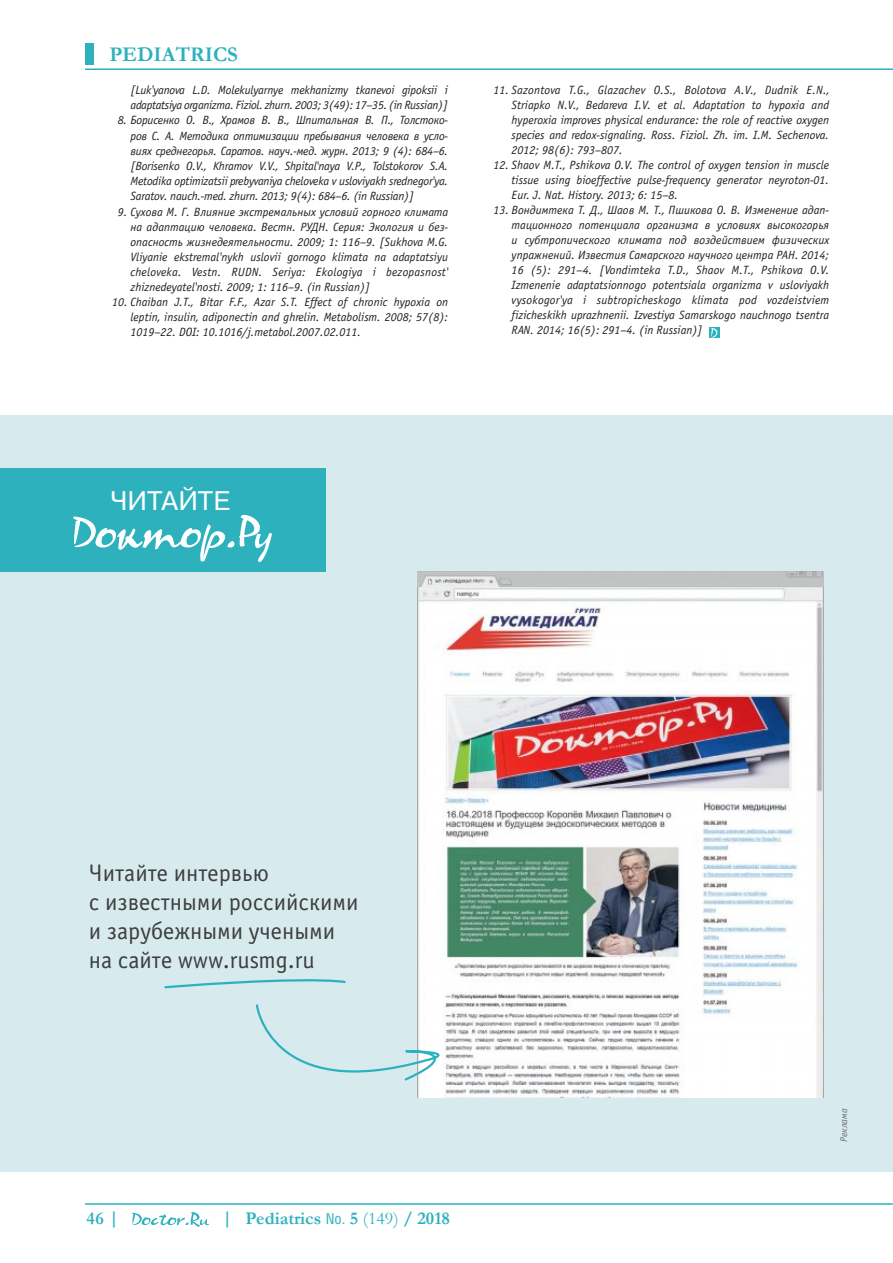
<style>
.page{position:relative;width:893px;height:1263px;background:#fff}
.page>*{position:absolute;margin:0;border:0;box-sizing:border-box;transform-origin:0 0}
.t1{font:26.85px "Pragmatica C";color:#fff}
.t2{font:24px/28.8px "Officina Sans C";color:#3e3e3f}
.t3{font:700 21px "Garamond";color:#2db1bd}
.t4{font:700 18px "Garamond";color:#2db1bd}
.t5{font:italic 12px/15px "Officina Sans C";color:#231f20;text-align:justify}
.t6{font:italic 12px/15.1px "Officina Sans C";letter-spacing:-.025em;color:#231f20}
.t7{font:italic 9.75px "Officina Sans C";color:#6c6d70}
.s1{font-family:"Helios Cond";font-weight:400;font-size:15px}
.s2{font-weight:400}
</style>
<div class="page">
<div style="left:85px;top:43px;width:9px;height:21px;background:#2db1bd"></div>
<hr style="left:85px;top:68px;width:808px;height:2px;background:#2db1bd">
<hr style="left:85px;top:1203px;width:808px;height:2px;background:#2db1bd">
<svg style="left:132px;top:1212px;width:77px;height:15px"></svg>
<svg style="left:709px;top:327px;width:10px;height:11px"></svg>
<svg style="left:711px;top:328px;width:6px;height:9px"></svg>
<div style="left:0;top:415px;width:893px;height:756px;background:#d7ebef"></div>
<div style="left:0;top:469px;width:326px;height:103px;background:#2db1bd"></div>
<svg style="left:74px;top:515px;width:198px;height:47px"></svg>
<img style="left:418px;top:571px;width:405px;height:527px">
<svg style="left:255px;top:1003px;width:216px;height:95px"></svg>
<svg style="left:164px;top:979px;width:182px;height:10px"></svg>
<h3 class="t3" style="left:109px;top:40px;width:130px">Pediatrics</h3>
<p class="t6" style="left:131px;top:83px;width:319px">[Luk'yanova L.D. Molekulyarnye mekhanizmy tkanevoi gipoksii i adaptatsiya organizma. Fiziol. zhurn. 2003; 3(49): 17–35. (in Russian)]</p>
<p class="t5" style="left:131px;top:113px;width:319px;text-indent:-13px">8. Борисенко О. В., Храмов В. В., Шпитальная В. П., Толстоко&shy;ров С. А. Методика оптимизации пребывания человека в усло&shy;виях среднегорья. Саратов. науч.-мед. журн. 2013; 9 (4): 684–6. [Borisenko O.V., Khramov V.V., Shpital'naya V.P., Tolstokorov S.A.<br>Metodika optimizatsii prebyvaniya cheloveka v usloviyakh srednegor'ya.<br>Saratov. nauch.-med. zhurn. 2013; 9(4): 684–6. (in Russian)]</p>
<p class="t5" style="left:131px;top:204px;width:319px;text-indent:-13px">9. Сухова М. Г. Влияние экстремальных условий горного климата на адаптацию человека. Вестн. РУДН. Серия: Экология и без&shy;опасность жизнедеятельности. 2009; 1: 116–9. [Sukhova M.G.<br>Vliyanie ekstremal'nykh uslovii gornogo klimata na adaptatsiyu cheloveka. Vestn. RUDN. Seriya: Ekologiya i bezopasnost' zhiznedeyatel'nosti. 2009; 1: 116–9. (in Russian)]</p>
<p class="t5" style="left:131px;top:294px;width:319px;text-indent:-18px">10. Chaiban J.T., Bitar F.F., Azar S.T. Effect of chronic hypoxia on leptin, insulin, adiponectin and ghrelin. Metabolism. 2008; 57(8):<br>1019–22. DOI: 10.1016/j.metabol.2007.02.011.</p>
<p class="t5" style="left:512px;top:83px;width:319px;text-indent:-18px">11. Sazontova T.G., Glazachev O.S., Bolotova A.V., Dudnik E.N., Striapko N.V., Bedareva I.V. et al. Adaptation to hypoxia and hyperoxia improves physical endurance: the role of reactive oxygen species and redox-signaling. Ross. Fiziol. Zh. im. I.M. Sechenova.<br>2012; 98(6): 793–807.</p>
<p class="t5" style="left:512px;top:158px;width:319px;text-indent:-18px">12. Shaov M.T., Pshikova O.V. The control of oxygen tension in muscle tissue using bioeffective pulse-frequency generator neyroton-01.<br>Eur. J. Nat. History. 2013; 6: 15–8.</p>
<p class="t5" style="left:512px;top:203px;width:319px;text-indent:-18px">13. Вондимтека Т. Д., Шаов М. Т., Пшикова О. В. Изменение адап&shy;тационного потенциала организма в условиях высокогорья и субтропического климата под воздействием физических упражнений. Известия Самарского научного центра РАН. 2014; 16 (5): 291–4. [Vondimteka T.D., Shaov M.T., Pshikova O.V.<br>Izmenenie adaptatsionnogo potentsiala organizma v usloviyakh vysokogor'ya i subtropicheskogo klimata pod vozdeistviem fizicheskikh uprazhnenii. Izvestiya Samarskogo nauchnogo tsentra RAN. 2014; 16(5): 291–4. (in Russian)]</p>
<h1 class="t1" style="left:111px;top:485px;width:121px">ЧИТАЙТЕ</h1>
<h2 class="t2" style="left:89px;top:859px;width:271px">Читайте интервью<br>с известными российскими и зарубежными учеными на сайте www.rusmg.ru</h2>
<h3 class="t4" style="left:86px;top:1206px;width:34px">46 |</h3>
<h3 class="t4" style="left:222px;top:1206px;width:229px">| Pediatrics <span class="s1">No.</span> 5 <span class="s2">(149)</span> / 2018</h3>
<p class="t7" style="left:838px;top:1142px;width:35px;rotate:-90deg">Реклама</p>
</div>
